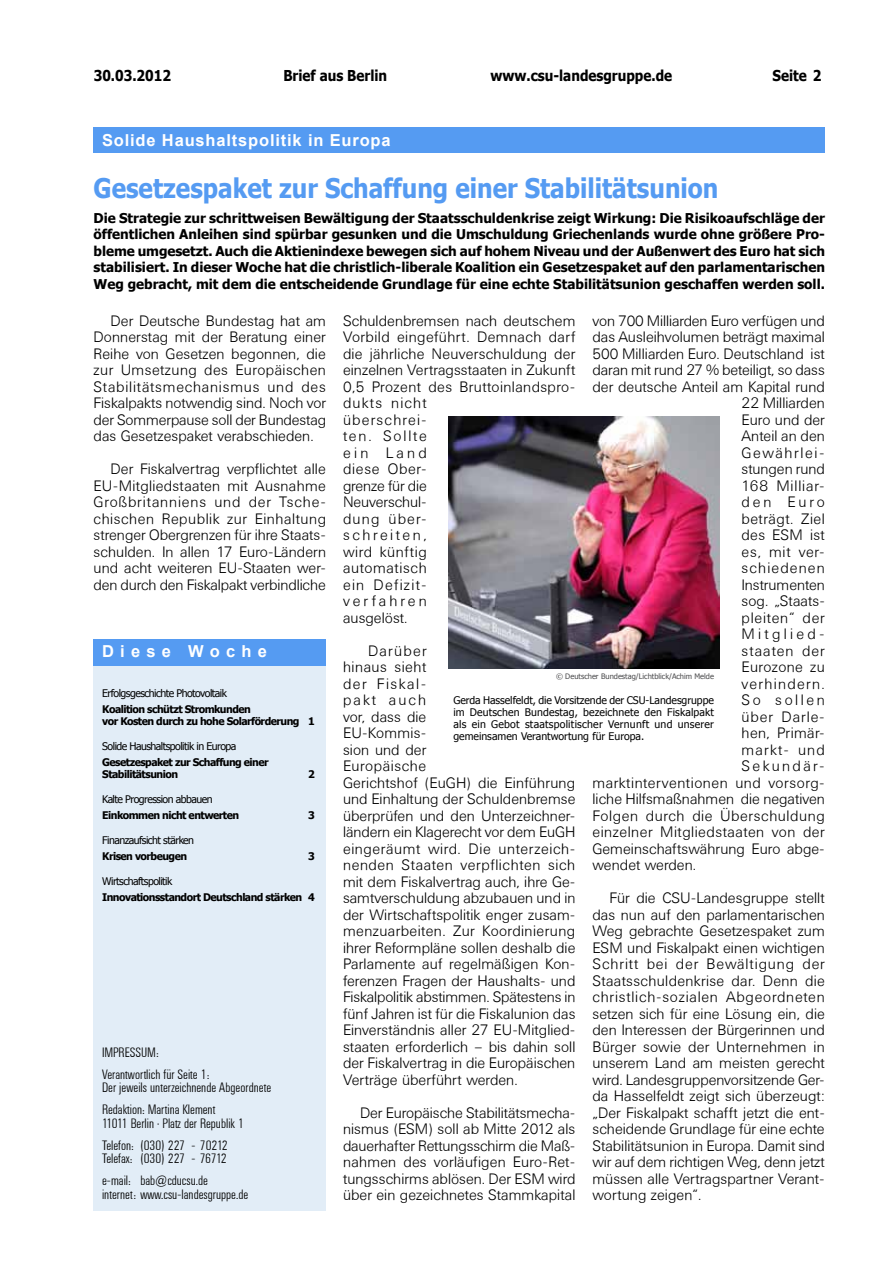
<style>
.page{position:relative;width:893px;height:1263px;background:#fff}
.page>*{position:absolute;margin:0;border:0;box-sizing:border-box;transform-origin:0 0}
.t1{font:700 27px "Tahoma";color:#559bf2;scale:.9 1}
.t2{font:700 16.5px "Arial";letter-spacing:.05em;color:#fff}
.t3{font:300 15px/16.5px "Univers BSK";color:#000;text-align:justify}
.t4{font:300 15px/16.5px "Univers BSK";letter-spacing:.02em;color:#000}
.t5{font:300 15px "Univers BSK";letter-spacing:.03em;color:#000}
.t6{font:700 15px "Tahoma";color:#000;scale:.9 1}
.t7{font:300 15px "Univers BSK";letter-spacing:.035em;color:#000}
.t8{font:300 15px "Univers BSK";letter-spacing:.05em;color:#000}
.t9{font:300 15px "Univers BSK";letter-spacing:.045em;color:#000}
.t10{font:300 15px "Univers BSK";letter-spacing:.08em;color:#000}
.t11{font:300 15px "Univers BSK";letter-spacing:.105em;color:#000}
.t12{font:300 15px "Univers BSK";letter-spacing:.07em;color:#000}
.t13{font:300 15px "Univers BSK";letter-spacing:.06em;color:#000}
.t14{font:300 15px "Univers BSK";letter-spacing:.055em;color:#000}
.t15{font:300 15px "Univers BSK";letter-spacing:.215em;color:#000}
.t16{font:300 15px "Univers BSK";letter-spacing:.075em;color:#000}
.t17{font:300 15px "Univers BSK";letter-spacing:.15em;color:#000}
.t18{font:300 15px "Univers BSK";letter-spacing:.165em;color:#000}
.t19{font:700 13.5px/16.5px "Tahoma";color:#000;text-align:justify}
.t20{font:300 13.5px/22px "Univers Condensed BSK";color:#000}
.t21{font:10.5px/12px "Tahoma";letter-spacing:-.05em;color:#000;text-align:justify}
.t22{font:700 10.5px/12px "Tahoma";letter-spacing:-.05em;color:#000}
.t23{font:7.5px "Tahoma";color:#4b4b4d}
</style>
<div class="page">
<div style="left:94px;top:656px;width:232px;height:555px;background:#e2edf7"></div>
<div style="left:94px;top:639px;width:232px;height:27px;background:#559bf2"></div>
<div style="left:94px;top:128px;width:731px;height:25px;background:#559bf2"></div>
<div style="left:448px;top:668px;width:272px;height:91px;border:2px solid #fff"></div>
<img style="left:448px;top:417px;width:271px;height:251px">
<p class="t6" style="left:94px;top:65px;width:87px">30.03.2012</p>
<p class="t6" style="left:283px;top:65px;width:117px">Brief aus Berlin</p>
<p class="t6" style="left:490px;top:65px;width:203px">www.csu-landesgruppe.de</p>
<p class="t6" style="left:772px;top:65px;width:56px">Seite 2</p>
<p class="t2" style="left:102px;top:129px;width:290px">Solide Haushaltspolitik in Europa</p>
<h1 class="t1" style="left:94px;top:169px;width:696px">Gesetzespaket zur Schaffung einer Stabilitätsunion</h1>
<p class="t19" style="left:94px;top:209px;width:733px">Die Strategie zur schrittweisen Bewältigung der Staatsschuldenkrise zeigt Wirkung: Die Risikoaufschläge der öffentlichen Anleihen sind spürbar gesunken und die Umschuldung Griechenlands wurde ohne größere Pro&shy;bleme umgesetzt. Auch die Aktienindexe bewegen sich auf hohem Niveau und der Außenwert des Euro hat sich stabilisiert. In dieser Woche hat die christlich-liberale Koalition ein Gesetzespaket auf den parlamentarischen Weg gebracht, mit dem die entscheidende Grundlage für eine echte Stabilitätsunion geschaffen werden soll.</p>
<p class="t3" style="left:94px;top:312px;width:234px;text-indent:17px">Der Deutsche Bundestag hat am Donnerstag mit der Beratung einer Reihe von Gesetzen begonnen, die zur Umsetzung des Europäischen Stabilitätsmechanismus und des Fiskalpakts notwendig sind. Noch vor der Sommerpause soll der Bundestag das Gesetzespaket verabschieden.</p>
<p class="t3" style="left:94px;top:461px;width:234px;text-indent:17px">Der Fiskalvertrag verpflichtet alle EU-Mitgliedstaaten mit Ausnahme Großbritanniens und der Tsche&shy;chischen Republik zur Einhaltung strenger Obergrenzen für ihre Staats&shy;schulden. In allen 17 Euro-Ländern und acht weiteren EU-Staaten wer&shy;den durch den Fiskalpakt verbindliche</p>
<p class="t4" style="left:343px;top:312px;width:234px">Schuldenbremsen nach deutschem<br>Vorbild eingeführt. Demnach darf die jährliche Neuverschuldung der einzelnen Vertragsstaaten in Zukunft<br>0,5 Prozent des Bruttoinlandspro&shy;dukts nicht<br>überschrei-<br>ten. Sollte<br>ein Land<br>diese Ober-<br>grenze für die<br>Neuverschul-<br>dung über-<br>schreiten,<br>wird künftig<br>automatisch<br>ein Defizit-<br>verfahren<br>ausgelöst.</p>
<p class="t3" style="left:343px;top:642px;width:234px;text-align:left;text-indent:25px">Darüber<br>hinaus sieht<br>der Fiskal-<br>pakt auch<br>vor, dass die<br>EU-Kommis-<br>sion und der<br>Europäische<br>Gerichtshof (EuGH) die Einführung und Einhaltung der Schuldenbremse überprüfen und den Unterzeichner&shy;ländern ein Klagerecht vor dem EuGH eingeräumt wird. Die unterzeich&shy;nenden Staaten verpflichten sich mit dem Fiskalvertrag auch, ihre Ge&shy;samtverschuldung abzubauen und in der Wirtschaftspolitik enger zusam&shy;menzuarbeiten. Zur Koordinierung ihrer Reformpläne sollen deshalb die<br>Parlamente auf regelmäßigen Kon&shy;ferenzen Fragen der Haushalts- und<br>Fiskalpolitik abstimmen. Spätestens in fünf Jahren ist für die Fiskalunion das<br>Einverständnis aller 27 EU-Mitglied&shy;staaten erforderlich – bis dahin soll der Fiskalvertrag in die Europäischen<br>Verträge überführt werden.</p>
<p class="t3" style="left:343px;top:1104px;width:234px;text-indent:17px">Der Europäische Stabilitätsmecha&shy;nismus (ESM) soll ab Mitte 2012 als dauerhafter Rettungsschirm die Maß&shy;nahmen des vorläufigen Euro-Ret&shy;tungsschirms ablösen. Der ESM wird über ein gezeichnetes Stammkapital</p>
<p class="t3" style="left:592px;top:312px;width:234px">von 700 Milliarden Euro verfügen und</p>
<p class="t3" style="left:592px;top:329px;width:234px">das Ausleihvolumen beträgt maximal</p>
<p class="t3" style="left:592px;top:345px;width:234px">500 Milliarden Euro. Deutschland ist</p>
<p class="t3" style="left:592px;top:362px;width:234px">daran mit rund 27 % beteiligt, so dass</p>
<p class="t3" style="left:592px;top:378px;width:234px">der deutsche Anteil am Kapital rund</p>
<p class="t3" style="left:742px;top:395px;width:85px">22 Milliarden</p>
<p class="t3" style="left:742px;top:411px;width:85px">Euro und der</p>
<p class="t3" style="left:742px;top:428px;width:85px">Anteil an den</p>
<p class="t11" style="left:742px;top:444px;width:85px">Gewährlei-</p>
<p class="t3" style="left:742px;top:461px;width:85px">stungen rund</p>
<p class="t8" style="left:742px;top:477px;width:85px">168 Milliar-</p>
<p class="t3" style="left:742px;top:494px;width:85px">den Euro</p>
<p class="t5" style="left:742px;top:510px;width:85px">beträgt. Ziel</p>
<p class="t3" style="left:742px;top:527px;width:85px">des ESM ist</p>
<p class="t3" style="left:742px;top:543px;width:85px">es, mit ver-</p>
<p class="t12" style="left:742px;top:560px;width:85px">schiedenen</p>
<p class="t3" style="left:742px;top:576px;width:85px">Instrumenten</p>
<p class="t3" style="left:742px;top:593px;width:85px">sog. „Staats-</p>
<p class="t9" style="left:742px;top:609px;width:85px">pleiten“ der</p>
<p class="t15" style="left:742px;top:626px;width:85px">Mitglied-</p>
<p class="t13" style="left:742px;top:642px;width:85px">staaten der</p>
<p class="t4" style="left:742px;top:659px;width:85px">Eurozone zu</p>
<p class="t10" style="left:742px;top:675px;width:85px">verhindern.</p>
<p class="t18" style="left:742px;top:692px;width:85px">So sollen</p>
<p class="t14" style="left:742px;top:708px;width:85px">über Darle-</p>
<p class="t4" style="left:742px;top:725px;width:85px">hen, Primär-</p>
<p class="t16" style="left:742px;top:741px;width:85px">markt- und</p>
<p class="t17" style="left:742px;top:758px;width:85px">Sekundär-</p>
<p class="t5" style="left:592px;top:774px;width:234px">marktinterventionen und vorsorg-</p>
<p class="t3" style="left:592px;top:791px;width:234px">liche Hilfsmaßnahmen die negativen</p>
<p class="t7" style="left:592px;top:807px;width:234px">Folgen durch die Überschuldung</p>
<p class="t5" style="left:592px;top:824px;width:234px">einzelner Mitgliedstaaten von der</p>
<p class="t3" style="left:592px;top:840px;width:234px">Gemeinschaftswährung Euro abge-</p>
<p class="t3" style="left:592px;top:857px;width:105px">wendet werden.</p>
<p class="t3" style="left:592px;top:890px;width:234px;text-indent:17px">Für die CSU-Landesgruppe stellt das nun auf den parlamentarischen Weg gebrachte Gesetzespaket zum ESM und Fiskalpakt einen wichtigen Schritt bei der Bewältigung der Staatsschuldenkrise dar. Denn die christlich-sozialen Abgeordneten setzen sich für eine Lösung ein, die den Interessen der Bürgerinnen und Bürger sowie der Unternehmen in unserem Land am meisten gerecht wird. Landesgruppenvorsitzende Ger&shy;da Hasselfeldt zeigt sich überzeugt: „Der Fiskalpakt schafft jetzt die ent&shy;scheidende Grundlage für eine echte Stabilitätsunion in Europa. Damit sind wir auf dem richtigen Weg, denn jetzt müssen alle Vertragspartner Verant&shy;wortung zeigen“.</p>
<p class="t2" style="left:102px;top:640px;width:167px">D i e s e W o c h e</p>
<p class="t23" style="left:556px;top:671px;width:160px">© Deutscher Bundestag/Lichtblick/Achim Melde</p>
<p class="t21" style="left:453px;top:694px;width:262px">Gerda Hasselfeldt, die Vorsitzende der CSU-Landesgruppe im Deutschen Bundestag, bezeichnete den Fiskalpakt als ein Gebot staatspolitischer Vernunft und unserer gemeinsamen Verantwortung für Europa.</p>
<p class="t21" style="left:102px;top:686px;width:126px">Erfolgsgeschichte Photovoltaik</p>
<p class="t22" style="left:102px;top:702px;width:214px">Koalition schützt Stromkunden<br>vor Kosten durch zu hohe Solarförderung 1</p>
<p class="t21" style="left:102px;top:739px;width:136px">Solide Haushaltspolitik in Europa</p>
<p class="t22" style="left:102px;top:755px;width:168px">Gesetzespaket zur Schaffung einer<br>Stabilitätsunion</p>
<p class="t22" style="left:308px;top:767px;width:8px">2</p>
<p class="t21" style="left:102px;top:792px;width:112px">Kalte Progression abbauen</p>
<p class="t22" style="left:102px;top:808px;width:138px">Einkommen nicht entwerten</p>
<p class="t22" style="left:308px;top:808px;width:8px">3</p>
<p class="t21" style="left:102px;top:833px;width:93px">Finanzaufsicht stärken</p>
<p class="t22" style="left:102px;top:849px;width:86px">Krisen vorbeugen</p>
<p class="t22" style="left:308px;top:849px;width:8px">3</p>
<p class="t21" style="left:102px;top:874px;width:72px">Wirtschaftspolitik</p>
<p class="t22" style="left:102px;top:890px;width:214px">Innovationsstandort Deutschland stärken 4</p>
<p class="t20" style="left:102px;top:1041px;width:109px">IMPRESSUM:<br>Verantwortlich für Seite 1:</p>
<p class="t20" style="left:102px;top:1077px;width:171px">Der jeweils unterzeichnende Abgeordnete<br>Redaktion: Martina Klement</p>
<p class="t20" style="left:102px;top:1112px;width:144px">11011 Berlin · Platz der Republik 1<br>Telefon: (030) 227 - 70212</p>
<p class="t20" style="left:102px;top:1148px;width:126px">Telefax: (030) 227 - 76712 e-mail: bab@cducsu.de</p>
<p class="t20" style="left:102px;top:1183px;width:148px">internet: www.csu-landesgruppe.de</p>
</div>
